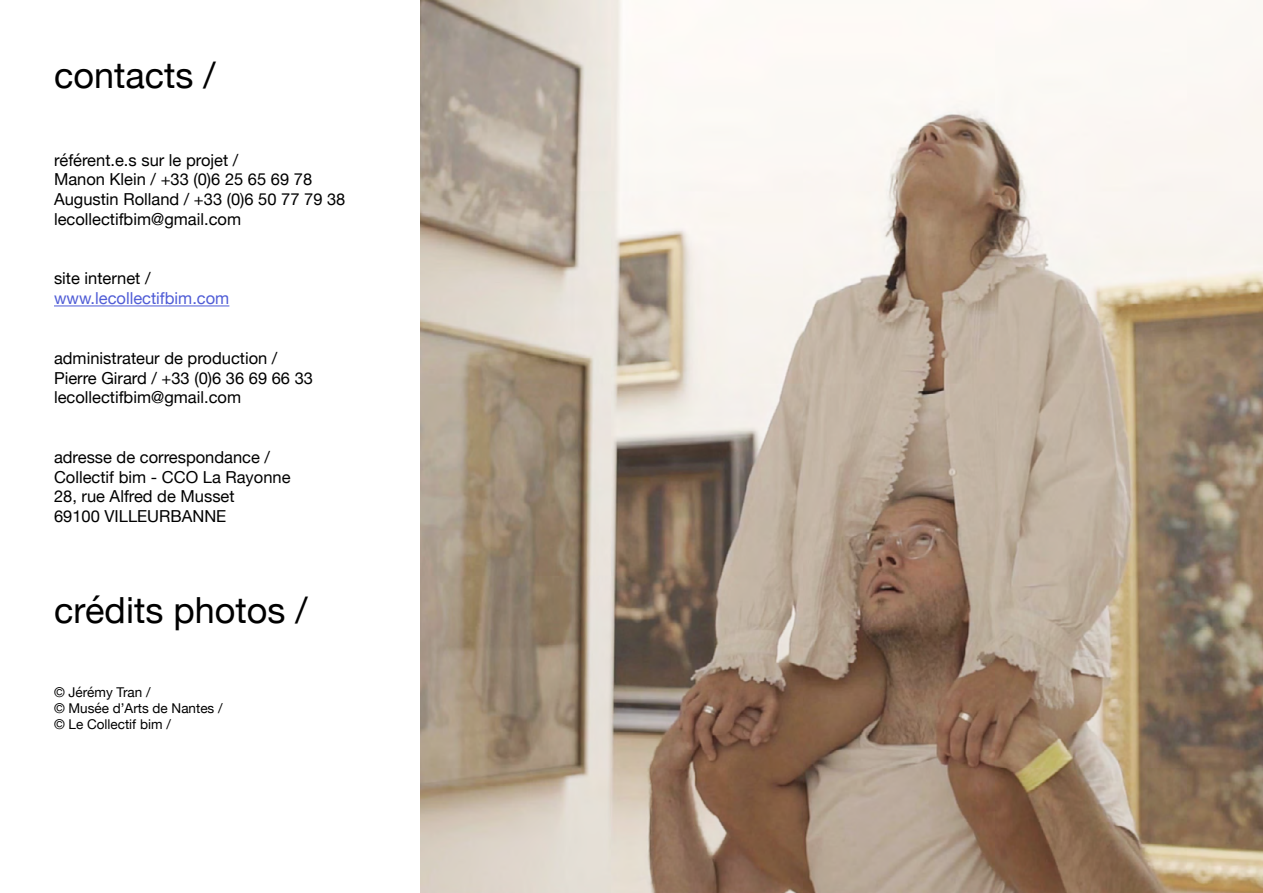
<style>
.page{position:relative;width:1263px;height:893px;background:#fff}
.page>*{position:absolute;margin:0;border:0;box-sizing:border-box;transform-origin:0 0}
.t1{font:36px "Helvetica Neue";color:#000}
.t2{font:16.5px/19.8px "Helvetica Neue";color:#000}
.t3{font:16.5px "Helvetica Neue";color:#4f5cd6}
.t4{font:13.5px/16.2px "Helvetica Neue";color:#000}
</style>
<div class="page">
<hr style="left:54px;top:306px;width:175px;height:1px;background:#4f5cd6">
<img style="left:421px;top:0;width:842px;height:893px">
<h1 class="t1" style="left:54px;top:49px;width:163px">contacts /</h1>
<p class="t2" style="left:54px;top:151px;width:293px">référent.e.s sur le projet /<br>Manon Klein / +33 (0)6 25 65 69 78<br>Augustin Rolland / +33 (0)6 50 77 79 38 lecollectifbim@gmail.com</p>
<p class="t2" style="left:54px;top:270px;width:98px">site internet /</p>
<p class="t3" style="left:54px;top:287px;width:177px">www.lecollectifbim.com</p>
<p class="t2" style="left:54px;top:349px;width:261px">administrateur de production /<br>Pierre Girard / +33 (0)6 36 69 66 33 lecollectifbim@gmail.com</p>
<p class="t2" style="left:54px;top:448px;width:238px">adresse de correspondance /<br>Collectif bim - CCO La Rayonne<br>28, rue Alfred de Musset<br>69100 VILLEURBANNE</p>
<h1 class="t1" style="left:54px;top:584px;width:255px">crédits photos /</h1>
<p class="t4" style="left:54px;top:685px;width:170px">© Jérémy Tran /<br>© Musée d’Arts de Nantes / © Le Collectif bim /</p>
</div>
